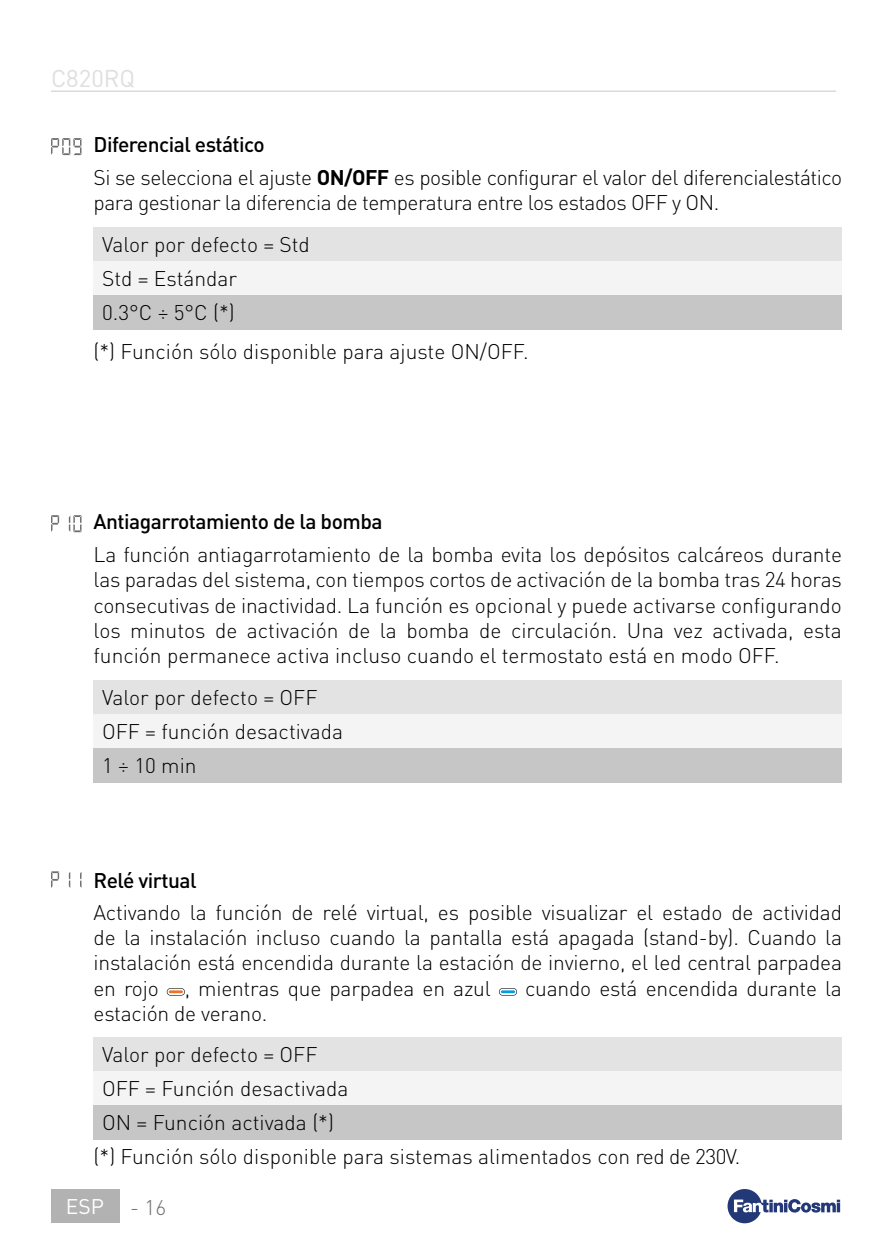
<style>
.page{position:relative;width:893px;height:1259px;background:#fff}
.page>*{position:absolute;margin:0;border:0;box-sizing:border-box;transform-origin:0 0}
.t1{font:24px "DIN Pro";color:#dfdfdf}
.t2{font:300 21px/25.2px "DIN Pro";letter-spacing:-.01em;color:#000}
.t3{font:500 21px "DIN Pro";letter-spacing:-.025em;color:#000}
.t4{font:21px "DIN Pro";color:#fff}
.s1{font-weight:500}
.s2{font-weight:700}
.s3{font-weight:300;color:#706f6f}
</style>
<div class="page">
<hr style="left:51px;top:90px;width:785px;height:2px;background:#dadada">
<svg style="left:727px;top:1189px;width:113px;height:34px"></svg>
<div style="left:51px;top:1189px;width:68px;height:33px;background:#b3b2b2"></div>
<div style="left:94px;top:1037px;width:748px;height:34px;background:#e3e3e3"></div>
<div style="left:94px;top:1071px;width:748px;height:35px;background:#f4f4f4"></div>
<div style="left:94px;top:1106px;width:748px;height:34px;background:#c6c6c6"></div>
<svg style="left:51px;top:871px;width:8px;height:17px"></svg>
<svg style="left:69px;top:872px;width:1px;height:16px"></svg>
<svg style="left:80px;top:872px;width:1px;height:15px"></svg>
<div style="left:167px;top:988px;width:18px;height:7px;background:#6e6e6e;border-radius:4px"></div>
<svg style="left:167px;top:988px;width:17px;height:7px"></svg>
<div style="left:499px;top:988px;width:18px;height:7px;background:#6c6c6c;border-radius:4px"></div>
<svg style="left:499px;top:988px;width:17px;height:7px"></svg>
<div style="left:94px;top:680px;width:748px;height:34px;background:#e3e3e3"></div>
<div style="left:94px;top:714px;width:748px;height:34px;background:#f4f4f4"></div>
<div style="left:94px;top:748px;width:748px;height:34px;background:#c6c6c6"></div>
<svg style="left:51px;top:515px;width:8px;height:17px"></svg>
<svg style="left:69px;top:515px;width:12px;height:17px"></svg>
<div style="left:94px;top:227px;width:748px;height:34px;background:#e3e3e3"></div>
<div style="left:94px;top:261px;width:748px;height:34px;background:#f4f4f4"></div>
<div style="left:94px;top:295px;width:748px;height:34px;background:#c6c6c6"></div>
<svg style="left:51px;top:138px;width:30px;height:17px"></svg>
<p class="t1" style="left:51px;top:62px;width:86px">C820RQ</p>
<p class="t2" style="left:94px;top:126px;width:750px;line-height:33px"><span class="s1">Diferencial estático<br></span>Si se selecciona el ajuste <span class="s2">ON/OFF</span> es posible configurar el valor del diferencialestático</p>
<p class="t2" style="left:102px;top:180px;width:619px;line-height:41.4px;text-indent:-9px">para gestionar la diferencia de temperatura entre los estados OFF y ON.<br>Valor por defecto = Std</p>
<p class="t2" style="left:102px;top:259px;width:137px;line-height:33.9px">Std = Estándar<br>0.3°C ÷ 5°C (*)</p>
<p class="t2" style="left:94px;top:337px;width:436px">(*) Función sólo disponible para ajuste ON/OFF.</p>
<p class="t3" style="left:94px;top:507px;width:291px">Antiagarrotamiento de la bomba</p>
<p class="t2" style="left:94px;top:540px;width:750px;text-align:justify">La función antiagarrotamiento de la bomba evita los depósitos calcáreos durante las paradas del sistema, con tiempos cortos de activación de la bomba tras 24 horas consecutivas de inactividad. La función es opcional y puede activarse configurando los minutos de activación de la bomba de circulación. Una vez activada, esta función permanece activa incluso cuando el termostato está en modo OFF.</p>
<p class="t2" style="left:102px;top:678px;width:243px;line-height:33.9px">Valor por defecto = OFF<br>OFF = función desactivada<br>1 ÷ 10 min</p>
<p class="t3" style="left:94px;top:866px;width:105px">Relé virtual</p>
<p class="t2" style="left:94px;top:898px;width:750px;text-align:justify">Activando la función de relé virtual, es posible visualizar el estado de actividad de la instalación incluso cuando la pantalla está apagada (stand-by). Cuando la instalación está encendida durante la estación de invierno, el led central parpadea en rojo , mientras que parpadea en azul</p>
<p class="t2" style="left:525px;top:973px;width:318px">cuando está encendida durante la</p>
<p class="t2" style="left:102px;top:990px;width:217px;line-height:41.4px;text-indent:-9px">estación de verano.<br>Valor por defecto = OFF</p>
<p class="t2" style="left:102px;top:1074px;width:248px">OFF = Función desactivada</p>
<p class="t2" style="left:102px;top:1108px;width:233px">ON = Función activada (*)</p>
<p class="t2" style="left:94px;top:1142px;width:648px">(*) Función sólo disponible para sistemas alimentados con red de 230V.</p>
<p class="t4" style="left:66px;top:1192px;width:102px">ESP <span class="s3">- 16</span></p>
</div>
